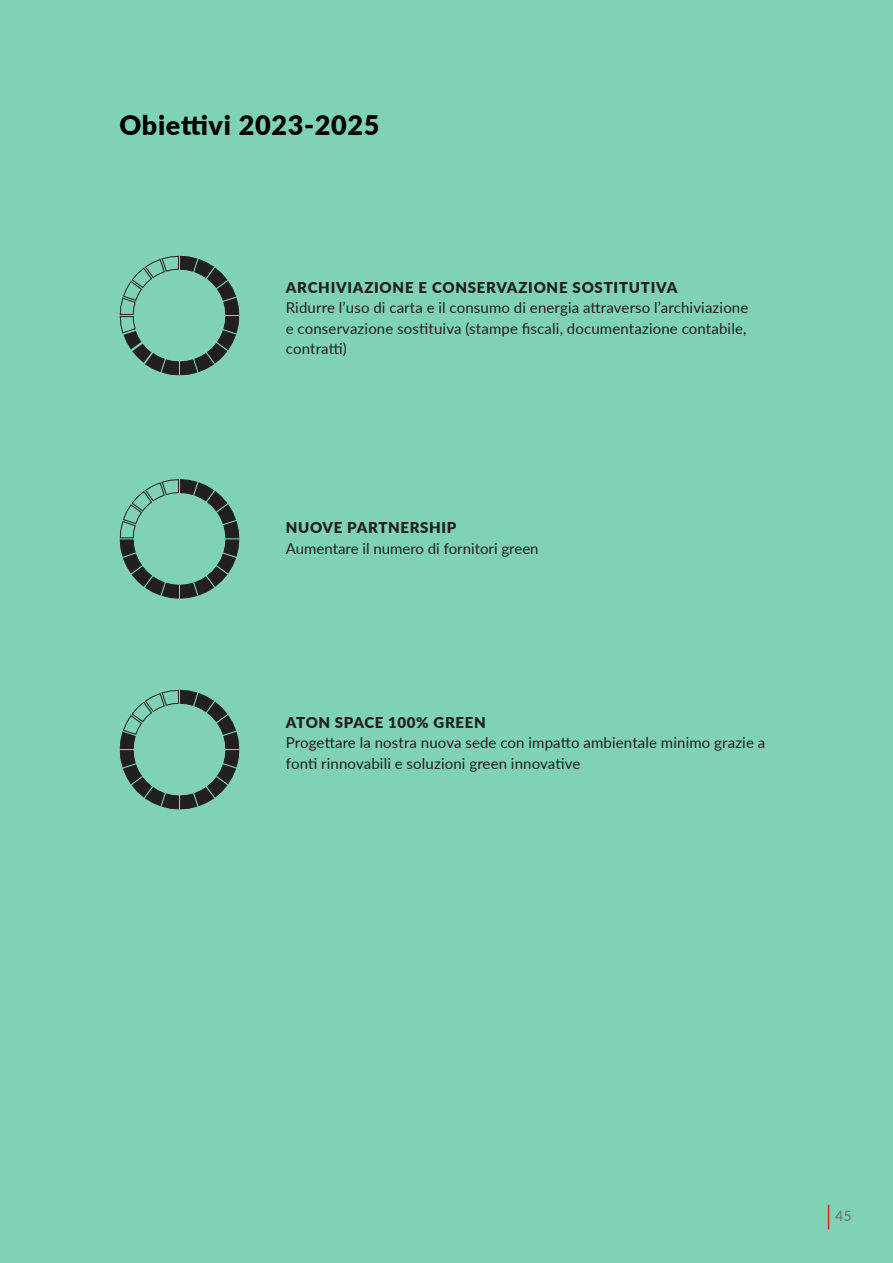
<style>
.page{position:relative;width:893px;height:1263px;background:#7fd3b4}
.page>*{position:absolute;margin:0;border:0;box-sizing:border-box;transform-origin:0 0}
.t1{font:900 27px "Lato";letter-spacing:.025em;color:#000}
.t2{font:15px/20.5px "Lato";letter-spacing:.01em;color:#221f1f}
.t3{font:900 15px "Lato";letter-spacing:.045em;color:#221f1f}
.t4{font:14.25px "Lato";color:#6d6e70}
</style>
<div class="page">
<svg style="left:119px;top:255px;width:121px;height:121px"></svg>
<svg style="left:119px;top:479px;width:121px;height:120px"></svg>
<svg style="left:119px;top:689px;width:121px;height:121px"></svg>
<svg style="left:828px;top:1205px;width:1px;height:24px"></svg>
<h1 class="t1" style="left:119px;top:105px;width:262px">Obiettivi 2023-2025</h1>
<p class="t3" style="left:286px;top:276px;width:393px">ARCHIVIAZIONE E CONSERVAZIONE SOSTITUTIVA</p>
<p class="t2" style="left:286px;top:297px;width:464px">Ridurre l’uso di carta e il consumo di energia attraverso l’archiviazione e conservazione sostituiva (stampe fiscali, documentazione contabile, contratti)</p>
<p class="t3" style="left:286px;top:516px;width:172px">NUOVE PARTNERSHIP</p>
<p class="t2" style="left:286px;top:537px;width:254px">Aumentare il numero di fornitori green</p>
<p class="t3" style="left:286px;top:711px;width:201px">ATON SPACE 100% GREEN</p>
<p class="t2" style="left:286px;top:732px;width:481px">Progettare la nostra nuova sede con impatto ambientale minimo grazie a fonti rinnovabili e soluzioni green innovative</p>
<p class="t4" style="left:835px;top:1206px;width:18px">45</p>
</div>
